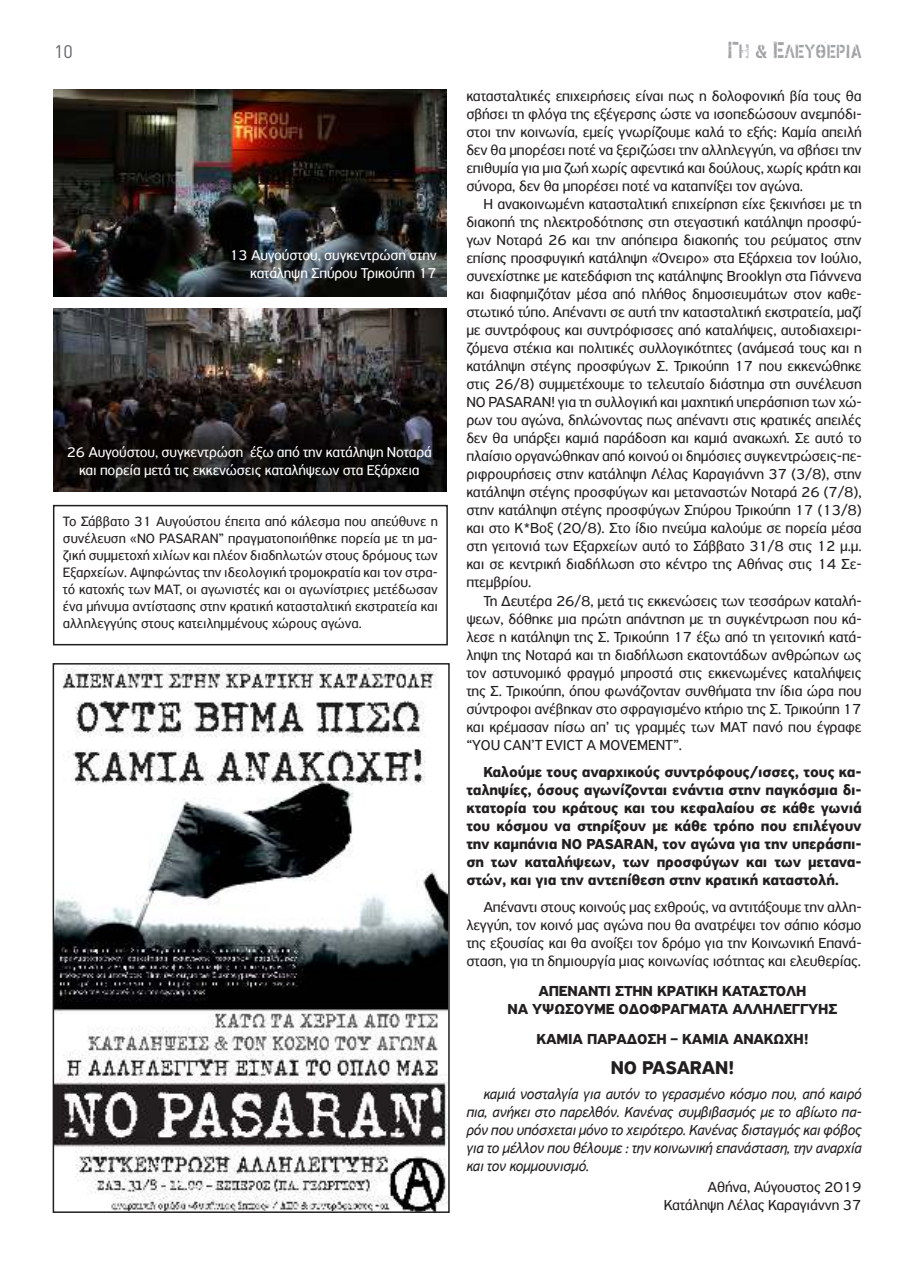
<style>
.page{position:relative;width:915px;height:1276px;background:#fff}
.page>*{position:absolute;margin:0;border:0;box-sizing:border-box;transform-origin:0 0}
.t1{font:19.5px "PF Stamps Pro Metal";color:#a1a3a5;scale:.88 1}
.t2{font:700 19.5px "PF Highway Sans Pro";letter-spacing:-.01em;color:#221f1f}
.t3{font:18px "DIN";color:#626366}
.t4{font:15.3px/18px "PF Highway Sans Pro";letter-spacing:-.01em;color:#221f1f;text-align:justify}
.t5{font:700 15.3px/18px "PF Highway Sans Pro";letter-spacing:-.01em;color:#221f1f;text-align:justify}
.t6{font:italic 15.3px/18px "PF Highway Sans Pro";letter-spacing:-.01em;color:#221f1f;text-align:justify}
.t7{font:15px/18px "PF Highway Sans Pro";letter-spacing:-.01em;color:#fff;text-align:right}
.t8{font:14.25px/17.1px "PF Highway Sans Pro";color:#221f1f;text-align:justify}
.s1{font-size:23.7px}
</style>
<div class="page">
<img style="left:53px;top:90px;width:393px;height:207px">
<img style="left:53px;top:308px;width:393px;height:183px">
<img style="left:56px;top:666px;width:390px;height:544px">
<div style="left:53px;top:663px;width:396px;height:550px;border:2px solid #221f1f"></div>
<div style="left:53px;top:505px;width:394px;height:140px;border:2px solid #221f1f"></div>
<p class="t3" style="left:54px;top:41px;width:20px">10</p>
<p class="t7" style="left:229px;top:246px;width:209px">13 Αυγούστου, συγκεντρώση στην κατάληψη Σπύρου Τρικούπη 17</p>
<p class="t7" style="left:67px;top:443px;width:366px;text-align:center">26 Αυγούστου, συγκεντρώση έξω από την κατάληψη Νοταρά και πορεία μετά τις εκκενώσεις καταλήψεων στα Εξάρχεια</p>
<p class="t8" style="left:63px;top:512px;width:376px">Το Σάββατο 31 Αυγούστου έπειτα από κάλεσμα που απεύθυνε η συνέλευση «NO PASARAN” πραγματοποιήθηκε πορεία με τη μα&shy;ζική συμμετοχή χιλίων και πλέον διαδηλωτών στους δρόμους των Εξαρχείων. Αψηφώντας την ιδεολογική τρομοκρατία και τον στρα&shy;τό κατοχής των ΜΑΤ, οι αγωνιστές και οι αγωνίστριες μετέδωσαν ένα μήνυμα αντίστασης στην κρατική κατασταλτική εκστρατεία και αλληλεγγύης στους κατειλημμένους χώρους αγώνα.</p>
<p class="t1" style="left:727px;top:38px;width:154px"><span class="s1">Γ</span>Η &amp; <span class="s1">Ε</span>ΛΕυΘΕΡΙΑ</p>
<p class="t4" style="left:466px;top:87px;width:397px">κατασταλτικές επιχειρήσεις είναι πως η δολοφονική βία τους θα σβήσει τη φλόγα της εξέγερσης ώστε να ισοπεδώσουν ανεμπόδι&shy;στοι την κοινωνία, εμείς γνωρίζουμε καλά το εξής: Καμία απειλή δεν θα μπορέσει ποτέ να ξεριζώσει την αλληλεγγύη, να σβήσει την επιθυμία για μια ζωή χωρίς αφεντικά και δούλους, χωρίς κράτη και σύνορα, δεν θα μπορέσει ποτέ να καταπνίξει τον αγώνα.</p>
<p class="t4" style="left:466px;top:195px;width:397px;text-indent:17px">Η ανακοινωμένη κατασταλτική επιχείρηση είχε ξεκινήσει με τη διακοπή της ηλεκτροδότησης στη στεγαστική κατάληψη προσφύ&shy;γων Νοταρά 26 και την απόπειρα διακοπής του ρεύματος στην επίσης προσφυγική κατάληψη «Όνειρο» στα Εξάρχεια τον Ιούλιο, συνεχίστηκε με κατεδάφιση της κατάληψης Brooklyn στα Γιάννενα και διαφημιζόταν μέσα από πλήθος δημοσιευμάτων στον καθε&shy;στωτικό τύπο. Απέναντι σε αυτή την κατασταλτική εκστρατεία, μαζί με συντρόφους και συντρόφισσες από καταλήψεις, αυτοδιαχειρι&shy;ζόμενα στέκια και πολιτικές συλλογικότητες (ανάμεσά τους και η κατάληψη στέγης προσφύγων Σ. Τρικούπη 17 που εκκενώθηκε στις 26/8) συμμετέχουμε το τελευταίο διάστημα στη συνέλευση NO PASARAN! για τη συλλογική και μαχητική υπεράσπιση των χώ&shy;ρων του αγώνα, δηλώνοντας πως απέναντι στις κρατικές απειλές δεν θα υπάρξει καμιά παράδοση και καμιά ανακωχή. Σε αυτό το πλαίσιο οργανώθηκαν από κοινού οι δημόσιες συγκεντρώσεις-πε&shy;ριφρουρήσεις στην κατάληψη Λέλας Καραγιάννη 37 (3/8), στην κατάληψη στέγης προσφύγων και μεταναστών Νοταρά 26 (7/8), στην κατάληψη στέγης προσφύγων Σπύρου Τρικούπη 17 (13/8) και στο Κ*Βοξ (20/8). Στο ίδιο πνεύμα καλούμε σε πορεία μέσα στη γειτονιά των Εξαρχείων αυτό το Σάββατο 31/8 στις 12 μ.μ. και σε κεντρική διαδήλωση στο κέντρο της Αθήνας στις 14 Σε&shy;πτεμβρίου.</p>
<p class="t4" style="left:466px;top:591px;width:397px;text-indent:17px">Τη Δευτέρα 26/8, μετά τις εκκενώσεις των τεσσάρων καταλή&shy;ψεων, δόθηκε μια πρώτη απάντηση με τη συγκέντρωση που κά&shy;λεσε η κατάληψη της Σ. Τρικούπη 17 έξω από τη γειτονική κατά&shy;ληψη της Νοταρά και τη διαδήλωση εκατοντάδων ανθρώπων ως τον αστυνομικό φραγμό μπροστά στις εκκενωμένες καταλήψεις της Σ. Τρικούπη, όπου φωνάζονταν συνθήματα την ίδια ώρα που σύντροφοι ανέβηκαν στο σφραγισμένο κτήριο της Σ. Τρικούπη 17 και κρέμασαν πίσω απ’ τις γραμμές των ΜΑΤ πανό που έγραφε “YOU CAN’Τ ΕVICT A MOVEMENT”.</p>
<p class="t5" style="left:466px;top:763px;width:397px;text-indent:17px">Καλούμε τους αναρχικούς συντρόφους/ισσες, τους κα&shy;ταληψίες, όσους αγωνίζονται ενάντια στην παγκόσμια δι&shy;κτατορία του κράτους και του κεφαλαίου σε κάθε γωνιά του κόσμου να στηρίξουν με κάθε τρόπο που επιλέγουν την καμπάνια NO PASARΑN, τον αγώνα για την υπεράσπι&shy;ση των καταλήψεων, των προσφύγων και των μετανα&shy;στών, και για την αντεπίθεση στην κρατική καταστολή.</p>
<p class="t4" style="left:466px;top:897px;width:397px;text-indent:17px">Απέναντι στους κοινούς μας εχθρούς, να αντιτάξουμε την αλλη&shy;λεγγύη, τον κοινό μας αγώνα που θα ανατρέψει τον σάπιο κόσμο της εξουσίας και θα ανοίξει τον δρόμο για την Κοινωνική Επανά&shy;σταση, για τη δημιουργία μιας κοινωνίας ισότητας και ελευθερίας.</p>
<p class="t5" style="left:507px;top:982px;width:331px;text-align:center">ΑΠΕΝΑΝΤΙ ΣΤΗΝ ΚΡΑΤΙΚΗ ΚΑΤΑΣΤΟΛΗ<br>ΝΑ ΥΨΩΣΟΥΜΕ ΟΔΟΦΡΑΓΜΑΤΑ ΑΛΛΗΛΕΓΓΥΗΣ</p>
<p class="t5" style="left:536px;top:1030px;width:274px">ΚΑΜΙΑ ΠΑΡΑΔΟΣΗ – ΚΑΜΙΑ ΑΝΑΚΩΧΗ!</p>
<p class="t2" style="left:610px;top:1056px;width:125px">NO PASARAN!</p>
<p class="t6" style="left:466px;top:1085px;width:397px;text-indent:17px">καμιά νοσταλγία για αυτόν το γερασμένο κόσμο που, από καιρό πια, ανήκει στο παρελθόν. Κανένας συμβιβασμός με το αβίωτο πα&shy;ρόν που υπόσχεται μόνο το χειρότερο. Κανένας δισταγμός και φόβος για το μέλλον που θέλουμε : την κοινωνική επανάσταση, την αναρχία και τον κομμουνισμό.</p>
<p class="t4" style="left:663px;top:1178px;width:199px;text-align:right">Αθήνα, Αύγουστος 2019<br>Κατάληψη Λέλας Καραγιάννη 37</p>
</div>
